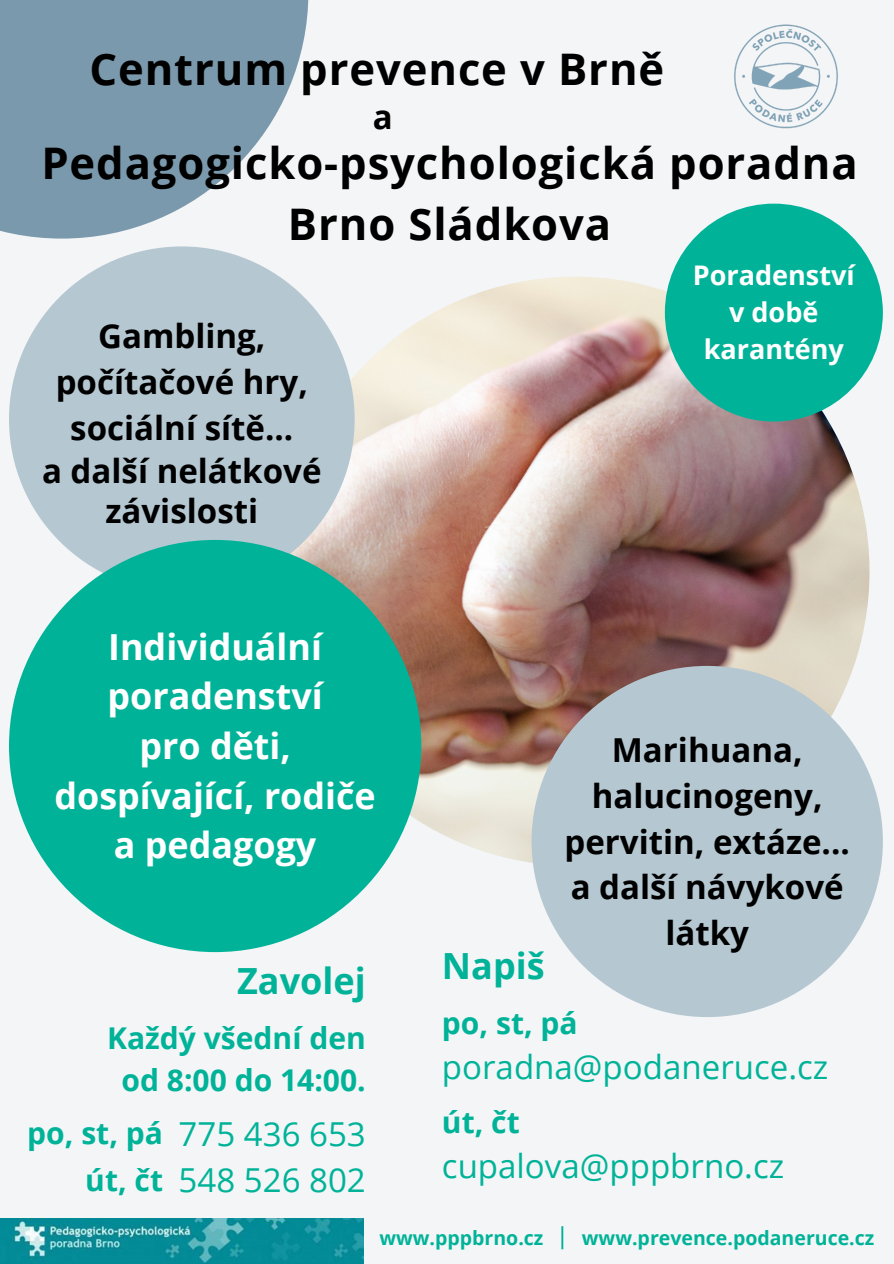
<style>
.page{position:relative;width:894px;height:1264px;background:#fff}
.page>*{position:absolute;margin:0;border:0;box-sizing:border-box;transform-origin:0 0}
.t1{font:700 43.5px/60.9px "Open Sans";letter-spacing:.02em;color:#000;text-align:center}
.t2{font:700 36px "Open Sans";color:#00b398}
.t3{font:700 35.85px/49.7px "Open Sans";color:#fff;text-align:center}
.t4{font:700 33px/45.6px "Open Sans";color:#000;text-align:center}
.t5{font:33px "Open Sans";color:#00b398}
.t6{font:700 30px/41.7px "Open Sans";color:#00b398;text-align:center}
.t7{font:700 27px/37.2px "Open Sans";color:#fff;text-align:center}
.t8{font:700 19.5px "Open Sans";color:#00b398}
</style>
<div class="page">
<div style="left:0;top:0;width:893px;height:1263px;background:#f3f5f7"></div>
<img style="left:241px;top:237px;width:652px;height:668px">
<svg style="left:0;top:0;width:308px;height:238px;fill:#7a99ac"></svg>
<img style="left:731px;top:21px;width:108px;height:109px">
<div style="left:9px;top:246px;width:345px;height:346px;background:#b5c7d1;border-radius:50%"></div>
<div style="left:531px;top:666px;width:351px;height:351px;background:#b5c7d1;border-radius:50%"></div>
<div style="left:9px;top:540px;width:412px;height:412px;background:#00b398;border-radius:50%"></div>
<svg style="left:561px;top:1226px;width:2px;height:23px"></svg>
<img style="left:0;top:1218px;width:364px;height:45px">
<div style="left:664px;top:204px;width:218px;height:217px;background:#00b398;border-radius:50%"></div>
<h1 class="t1" style="left:89px;top:37px;width:576px">Centrum prevence v Brně</h1>
<p class="t4" style="left:372px;top:93px;width:21px">a</p>
<h1 class="t1" style="left:41px;top:131px;width:817px">Pedagogicko-psychologická poradna<br>Brno Sládkova</h1>
<p class="t4" style="left:42px;top:313px;width:281px;line-height:44.8px">Gambling, počítačové hry, sociální sítě...<br>a další nelátkové</p>
<p class="t4" style="left:105px;top:487px;width:154px">závislosti</p>
<p class="t3" style="left:54px;top:621px;width:323px">Individuální poradenství<br>pro děti, dospívající, rodiče a pedagogy</p>
<p class="t2" style="left:237px;top:955px;width:130px">Zavolej</p>
<p class="t6" style="left:107px;top:1016px;width:260px">Každý všední den od 8:00 do 14:00.</p>
<p class="t7" style="left:692px;top:256px;width:163px">Poradenství v době karantény</p>
<p class="t2" style="left:442px;top:940px;width:104px">Napiš</p>
<p class="t4" style="left:564px;top:726px;width:287px">Marihuana, halucinogeny, pervitin, extáze... a další návykové látky</p>
<p class="t6" style="left:442px;top:1001px;width:137px">po, st, pá</p>
<p class="t5" style="left:442px;top:1043px;width:388px">poradna@podaneruce.cz</p>
<p class="t6" style="left:27px;top:1111px;width:137px">po, st, pá</p>
<p class="t6" style="left:85px;top:1158px;width:79px">út, čt</p>
<p class="t5" style="left:178px;top:1110px;width:189px">775 436 653</p>
<p class="t6" style="left:442px;top:1100px;width:79px">út, čt</p>
<p class="t5" style="left:442px;top:1142px;width:344px">cupalova@pppbrno.cz</p>
<p class="t5" style="left:178px;top:1156px;width:189px">548 526 802</p>
<p class="t8" style="left:379px;top:1223px;width:165px">www.pppbrno.cz</p>
<p class="t8" style="left:581px;top:1223px;width:294px">www.prevence.podaneruce.cz</p>
</div>
